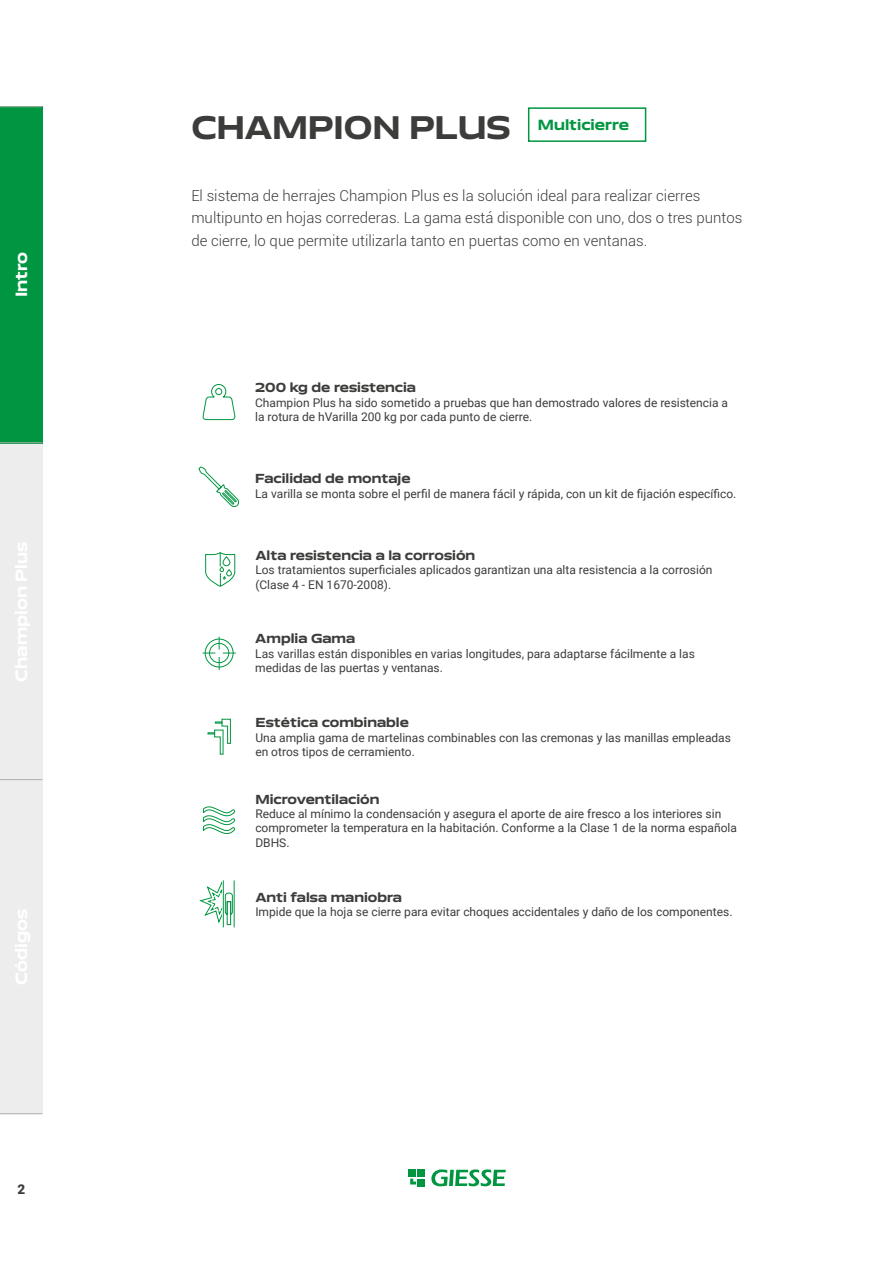
<style>
.page{position:relative;width:893px;height:1263px;background:#fff}
.page>*{position:absolute;margin:0;border:0;box-sizing:border-box;transform-origin:0 0}
.t1{font:700 30px "Aero";letter-spacing:-.01em;color:#3c3c3b}
.t2{font:300 15px/22.5px "Roboto";color:#3c3c3b}
.t3{font:700 15px "Aero";color:#fff}
.t4{font:700 13.5px "Aero";color:#009641}
.t5{font:900 13.5px "Roboto";color:#3c3c3b}
.t6{font:12px/14.4px "Roboto";color:#3c3c3b}
.t7{font:700 12px "Aero";color:#3c3c3b}
</style>
<div class="page">
<div style="left:528px;top:107px;width:118px;height:35px;border:2px solid #009641"></div>
<svg style="left:202px;top:384px;width:33px;height:36px"></svg>
<svg style="left:198px;top:466px;width:42px;height:41px"></svg>
<svg style="left:208px;top:719px;width:23px;height:36px"></svg>
<svg style="left:203px;top:637px;width:33px;height:33px"></svg>
<svg style="left:205px;top:552px;width:30px;height:35px"></svg>
<svg style="left:202px;top:806px;width:34px;height:28px"></svg>
<hr style="left:223px;top:880px;width:1px;height:47px;background:#009641">
<hr style="left:234px;top:880px;width:1px;height:47px;background:#009641">
<svg style="left:199px;top:881px;width:34px;height:43px"></svg>
<div style="left:227px;top:901px;width:4px;height:24px;border:1px solid #009641"></div>
<div style="left:0;top:106px;width:43px;height:1008px;background:#ededed"></div>
<div style="left:0;top:106px;width:43px;height:338px;background:#009641"></div>
<hr style="left:0;top:106px;width:43px;height:1px;background:#acafac">
<hr style="left:0;top:1113px;width:43px;height:1px;background:#acafac">
<div style="left:408px;top:1169px;width:8px;height:8px;background:#009641"></div>
<div style="left:418px;top:1169px;width:7px;height:8px;background:#009641"></div>
<div style="left:418px;top:1179px;width:7px;height:7px;background:#009641"></div>
<svg style="left:410px;top:1179px;width:6px;height:5px"></svg>
<svg style="left:431px;top:1169px;width:75px;height:17px"></svg>
<hr style="left:0;top:442px;width:43px;height:1px;background:#acafac">
<hr style="left:0;top:779px;width:43px;height:1px;background:#acafac">
<p class="t3" style="left:12px;top:297px;width:47px;rotate:-90deg">Intro</p>
<p class="t5" style="left:17px;top:1179px;width:9px">2</p>
<h1 class="t1" style="left:191px;top:109px;width:321px">CHAMPION PLUS</h1>
<p class="t4" style="left:538px;top:117px;width:93px">Multicierre</p>
<p class="t2" style="left:191px;top:184px;width:553px">El sistema de herrajes Champion Plus es la solución ideal para realizar cierres multipunto en hojas correderas. La gama está disponible con uno, dos o tres puntos de cierre, lo que permite utilizarla tanto en puertas como en ventanas.</p>
<p class="t7" style="left:255px;top:380px;width:162px">200 kg de resistencia</p>
<p class="t6" style="left:255px;top:395px;width:474px">Champion Plus ha sido sometido a pruebas que han demostrado valores de resistencia a la rotura de hVarilla 200 kg por cada punto de cierre.</p>
<p class="t7" style="left:255px;top:471px;width:157px">Facilidad de montaje</p>
<p class="t6" style="left:255px;top:486px;width:483px">La varilla se monta sobre el perfil de manera fácil y rápida, con un kit de fijación específico.</p>
<p class="t7" style="left:255px;top:548px;width:221px">Alta resistencia a la corrosión</p>
<p class="t6" style="left:255px;top:562px;width:459px">Los tratamientos superficiales aplicados garantizan una alta resistencia a la corrosión (Clase 4 - EN 1670-2008).</p>
<p class="t7" style="left:255px;top:631px;width:101px">Amplia Gama</p>
<p class="t6" style="left:255px;top:646px;width:441px">Las varillas están disponibles en varias longitudes, para adaptarse fácilmente a las medidas de las puertas y ventanas.</p>
<p class="t7" style="left:255px;top:715px;width:155px">Estética combinable</p>
<p class="t6" style="left:255px;top:730px;width:477px">Una amplia gama de martelinas combinables con las cremonas y las manillas empleadas en otros tipos de cerramiento.</p>
<p class="t7" style="left:255px;top:792px;width:126px">Microventilación</p>
<p class="t6" style="left:255px;top:806px;width:483px">Reduce al mínimo la condensación y asegura el aporte de aire fresco a los interiores sin comprometer la temperatura en la habitación. Conforme a la Clase 1 de la norma española<br>DBHS.</p>
<p class="t7" style="left:255px;top:890px;width:148px">Anti falsa maniobra</p>
<p class="t6" style="left:255px;top:904px;width:479px">Impide que la hoja se cierre para evitar choques accidentales y daño de los componentes.</p>
</div>
